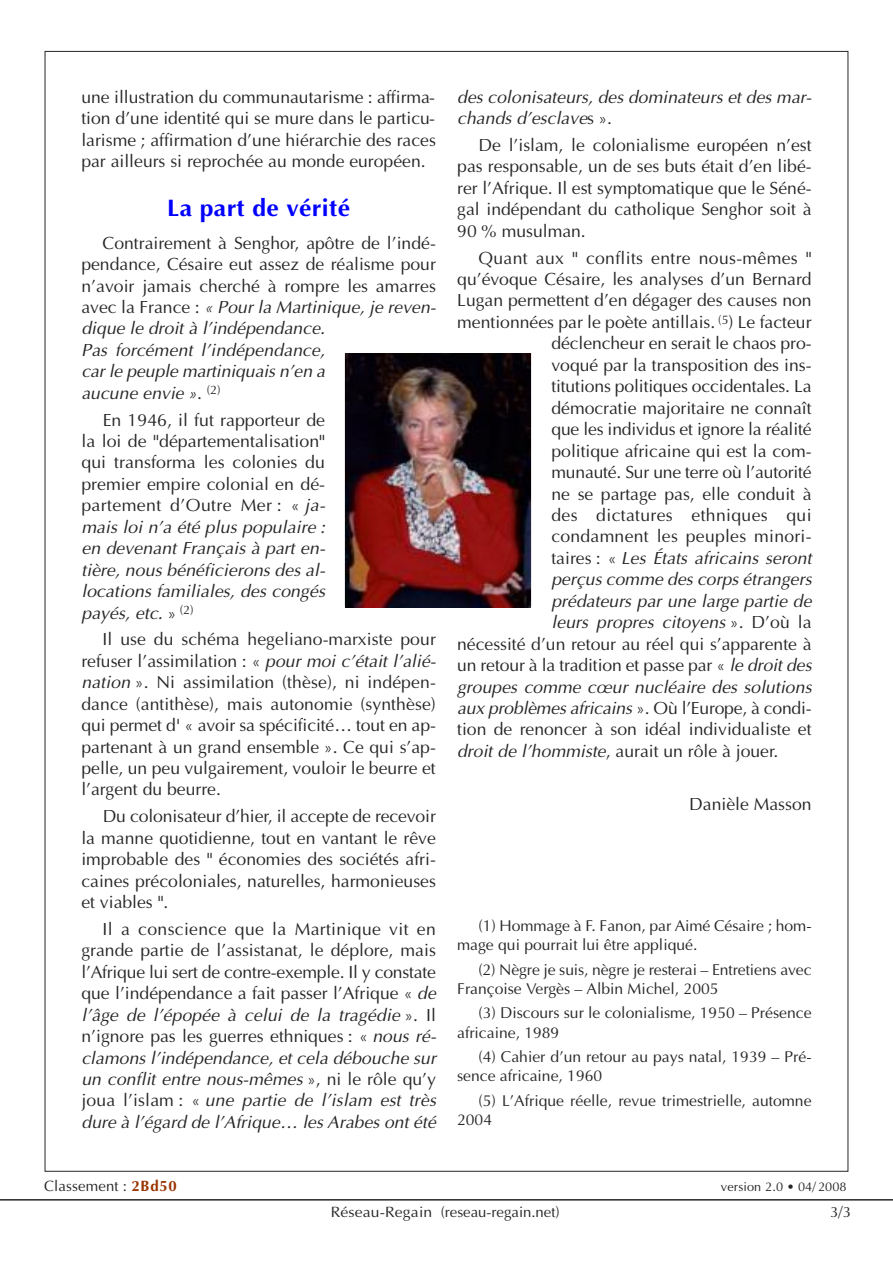
<style>
.page{position:relative;width:893px;height:1263px;background:#fff}
.page>*{position:absolute;margin:0;border:0;box-sizing:border-box;transform-origin:0 0}
.t1{font:700 24px "Optima";letter-spacing:.015em;color:#00f}
.t2{font:17.7px/21.5px "Optima";color:#272627;text-align:justify}
.t3{font:italic 17.7px/21.5px "Optima";letter-spacing:.005em;color:#272627}
.t4{font:17.7px "Optima";letter-spacing:.02em;color:#272627}
.t5{font:15.75px/19.2px "Optima";color:#272627}
.t6{font:15px "Optima";letter-spacing:.01em;color:#272627;scale:1.05 1}
.t7{font:15px "Optima";letter-spacing:.01em;color:#272627}
.t8{font:12.75px "Optima";letter-spacing:.01em;color:#272627}
.s1{font-style:italic}
.s2{font-style:normal}
.s3{font-weight:700;color:#930}
</style>
<div class="page">
<hr style="left:0;top:1199px;width:893px;height:1px;background:#272627">
<img style="left:346px;top:353px;width:185px;height:254px">
<p class="t2" style="left:81px;top:86px;width:356px">une illustration du communautarisme : affirma&shy;tion d’une identité qui se mure dans le particu&shy;larisme ; affirmation d’une hiérarchie des races par ailleurs si reprochée au monde européen.</p>
<h1 class="t1" style="left:167px;top:193px;width:184px">La part de vérité</h1>
<p class="t2" style="left:81px;top:232px;width:356px;text-align:left;text-indent:21px">Contrairement à Senghor, apôtre de l’indé&shy;pendance, Césaire eut assez de réalisme pour n’avoir jamais cherché à rompre les amarres avec la France : <span class="s1">« Pour la Martinique, je reven&shy;dique le droit à l’indépendance.<br>Pas forcément l’indépendance,<br>car le peuple martiniquais n’en a<br>aucune envie »</span>. <sup>(2)</sup></p>
<p class="t2" style="left:81px;top:409px;width:245px;text-indent:21px">En 1946, il fut rapporteur de la loi de "départementalisation" qui transforma les colonies du premier empire colonial en dé&shy;partement d’Outre Mer : « <span class="s1">ja&shy;mais loi n’a été plus populaire : en devenant Français à part en&shy;tière, nous bénéficierons des al&shy;locations familiales, des congés payés, etc.</span> » <sup>(2)</sup></p>
<p class="t2" style="left:81px;top:628px;width:356px;text-indent:21px">Il use du schéma hegeliano-marxiste pour refuser l’assimilation : « <span class="s1">pour moi c’était l’alié&shy;nation</span> ». Ni assimilation (thèse), ni indépen&shy;dance (antithèse), mais autonomie (synthèse) qui permet d' « avoir sa spécificité… tout en ap&shy;partenant à un grand ensemble ». Ce qui s’ap&shy;pelle, un peu vulgairement, vouloir le beurre et l’argent du beurre.</p>
<p class="t2" style="left:81px;top:805px;width:356px;text-indent:21px">Du colonisateur d’hier, il accepte de recevoir la manne quotidienne, tout en vantant le rêve improbable des " économies des sociétés afri&shy;caines précoloniales, naturelles, harmonieuses et viables ".</p>
<p class="t2" style="left:81px;top:918px;width:356px;text-indent:21px">Il a conscience que la Martinique vit en grande partie de l’assistanat, le déplore, mais l’Afrique lui sert de contre-exemple. Il y constate que l’indépendance a fait passer l’Afrique « <span class="s1">de l’âge de l’épopée à celui de la tragédie</span> ». Il n’ignore pas les guerres ethniques : « <span class="s1">nous ré&shy;clamons l’indépendance, et cela débouche sur un conflit entre nous-mêmes</span> », ni le rôle qu’y joua l’islam : « <span class="s1">une partie de l’islam est très dure à l’égard de l’Afrique… les Arabes ont été</span></p>
<p class="t3" style="left:457px;top:86px;width:356px">des colonisateurs, des dominateurs et des mar&shy;chands d’esclave<span class="s2">s ».</span></p>
<p class="t2" style="left:457px;top:134px;width:356px;text-indent:21px">De l’islam, le colonialisme européen n’est pas responsable, un de ses buts était d’en libé&shy;rer l’Afrique. Il est symptomatique que le Séné&shy;gal indépendant du catholique Senghor soit à 90 % musulman.</p>
<p class="t4" style="left:478px;top:247px;width:335px">Quant aux " conflits entre nous-mêmes "</p>
<p class="t2" style="left:457px;top:268px;width:356px">qu’évoque Césaire, les analyses d’un Bernard</p>
<p class="t2" style="left:457px;top:290px;width:356px">Lugan permettent d’en dégager des causes non</p>
<p class="t2" style="left:457px;top:311px;width:356px">mentionnées par le poète antillais. <sup>(5</sup>) Le facteur</p>
<p class="t2" style="left:551px;top:333px;width:262px">déclencheur en serait le chaos pro-</p>
<p class="t2" style="left:551px;top:354px;width:262px">voqué par la transposition des ins-</p>
<p class="t2" style="left:551px;top:375px;width:262px">titutions politiques occidentales. La</p>
<p class="t2" style="left:551px;top:397px;width:262px">démocratie majoritaire ne connaît</p>
<p class="t2" style="left:551px;top:418px;width:262px">que les individus et ignore la réalité</p>
<p class="t2" style="left:551px;top:440px;width:262px">politique africaine qui est la com-</p>
<p class="t2" style="left:551px;top:461px;width:262px">munauté. Sur une terre où l’autorité</p>
<p class="t2" style="left:551px;top:483px;width:262px">ne se partage pas, elle conduit à</p>
<p class="t4" style="left:551px;top:504px;width:262px">des dictatures ethniques qui</p>
<p class="t2" style="left:551px;top:526px;width:262px">condamnent les peuples minori-</p>
<p class="t3" style="left:551px;top:547px;width:262px"><span class="s2">taires : «</span> Les États africains seront</p>
<p class="t3" style="left:551px;top:568px;width:262px">perçus comme des corps étrangers</p>
<p class="t3" style="left:551px;top:590px;width:262px">prédateurs par une large partie de</p>
<p class="t3" style="left:551px;top:611px;width:262px">leurs propres citoyens <span class="s2">». D’où la</span></p>
<p class="t2" style="left:457px;top:633px;width:356px">nécessité d’un retour au réel qui s’apparente à</p>
<p class="t2" style="left:457px;top:654px;width:356px">un retour à la tradition et passe par « <span class="s1">le droit des</span></p>
<p class="t3" style="left:457px;top:676px;width:356px">groupes comme cœur nucléaire des solutions</p>
<p class="t3" style="left:457px;top:697px;width:356px">aux problèmes africains <span class="s2">». Où l’Europe, à condi-</span></p>
<p class="t2" style="left:457px;top:719px;width:356px">tion de renoncer à son idéal individualiste et</p>
<p class="t2" style="left:457px;top:740px;width:323px"><span class="s1">droit de l’hommiste</span>, aurait un rôle à jouer.</p>
<p class="t2" style="left:689px;top:793px;width:124px">Danièle Masson</p>
<p class="t5" style="left:457px;top:916px;width:356px;text-indent:21px">(1) Hommage à F. Fanon, par Aimé Césaire ; hom&shy;mage qui pourrait lui être appliqué.</p>
<p class="t5" style="left:457px;top:960px;width:356px;text-indent:21px">(2) Nègre je suis, nègre je resterai – Entretiens avec<br>Françoise Vergès – Albin Michel, 2005</p>
<p class="t5" style="left:457px;top:1003px;width:356px;text-indent:21px">(3) Discours sur le colonialisme, 1950 – Présence africaine, 1989</p>
<p class="t5" style="left:457px;top:1047px;width:356px;text-indent:21px">(4) Cahier d’un retour au pays natal, 1939 – Pré&shy;sence africaine, 1960</p>
<p class="t5" style="left:457px;top:1091px;width:356px;text-indent:21px">(5) L’Afrique réelle, revue trimestrielle, automne<br>2004</p>
<p class="t7" style="left:44px;top:1176px;width:134px">Classement : <span class="s3">2Bd50</span></p>
<p class="t8" style="left:721px;top:1179px;width:127px">version 2.0 • 04/ 2008</p>
<p class="t6" style="left:331px;top:1203px;width:220px">Réseau-Regain (reseau-regain.net)</p>
<p class="t7" style="left:830px;top:1203px;width:22px">3/3</p>
</div>
